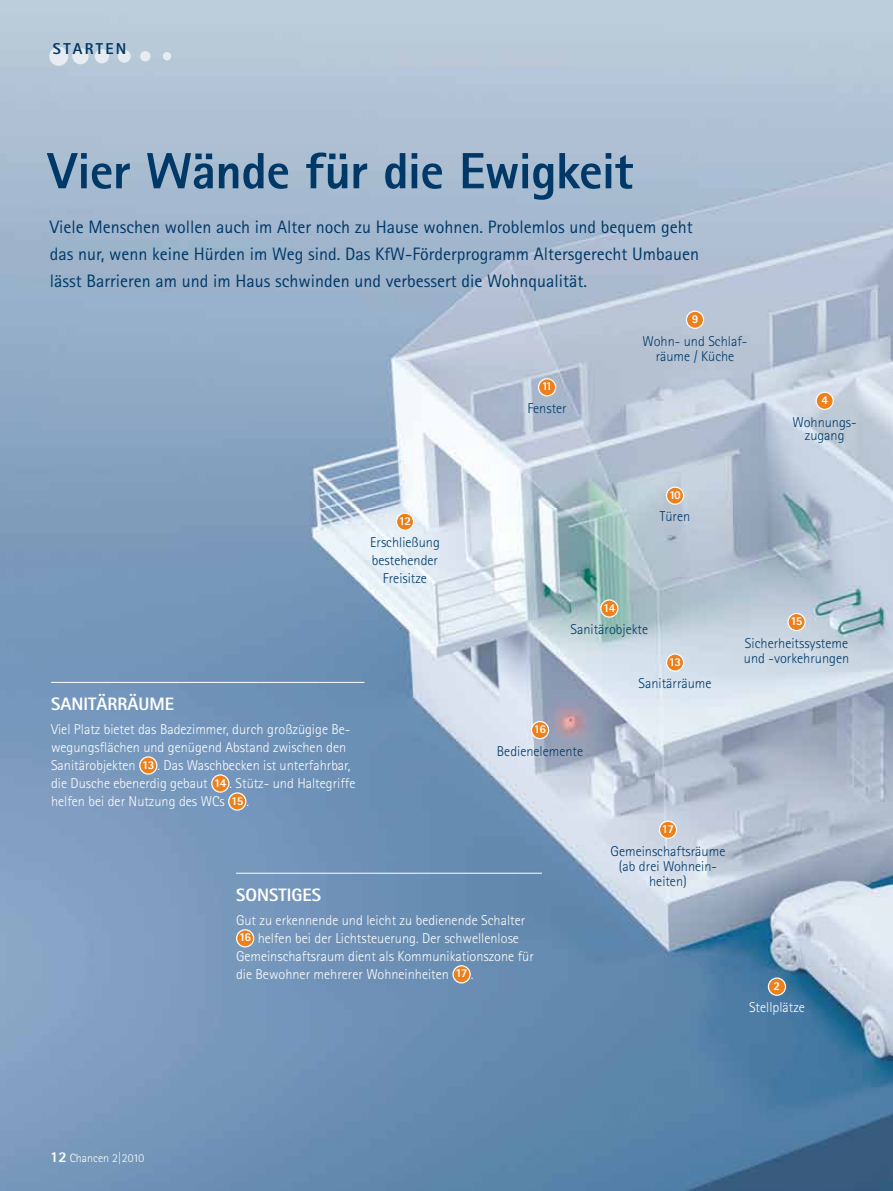
<style>
.page{position:relative;width:893px;height:1191px;background:#fff}
.page>*{position:absolute;margin:0;border:0;box-sizing:border-box;transform-origin:0 0}
.t1{font:800 51px "Rotis Sans Serif Std";letter-spacing:-.015em;color:#003867}
.t2{font:18px/27px "Rotis Sans Serif Std";color:#003867}
.t3{font:800 18px "Rotis Sans Serif Std";color:#fff}
.t4{font:800 15.75px "Rotis Sans Serif Std";color:#003867}
.t5{font:300 14.25px/18px "Rotis Sans Serif Std";color:#fff}
.t6{font:300 14.25px/15px "Rotis Sans Serif Std";color:#003867;text-align:center}
.t7{font:800 12px "Rotis Sans Serif Std";letter-spacing:-.1em;color:#fff}
.t8{font:300 12px "Rotis Sans Serif Std";color:#fff}
.s1{font-weight:800;font-size:12px}
.s2{font-weight:800;font-size:15px}
</style>
<div class="page">
<img style="left:0;top:0;width:893px;height:1191px">
<div style="left:163px;top:52px;width:8px;height:8px;background:#e6ecf2;border-radius:50%"></div>
<div style="left:140px;top:51px;width:10px;height:10px;background:#e6ecf2;border-radius:50%"></div>
<div style="left:118px;top:50px;width:13px;height:13px;background:#e6ecf2;border-radius:50%"></div>
<div style="left:95px;top:49px;width:14px;height:14px;background:#e6ecf2;border-radius:50%"></div>
<div style="left:72px;top:48px;width:17px;height:16px;background:#e6ecf2;border-radius:50%"></div>
<div style="left:49px;top:47px;width:19px;height:19px;background:#e6ecf2;border-radius:50%"></div>
<hr style="left:236px;top:873px;width:306px;height:1px;background:#fff">
<div style="left:237px;top:929px;width:17px;height:18px;background:#ee801c;border-radius:50%"></div>
<div style="left:236px;top:929px;width:18px;height:18px;border:1px solid #fff;border-radius:50%"></div>
<div style="left:453px;top:965px;width:17px;height:18px;background:#ee801c;border-radius:50%"></div>
<div style="left:452px;top:965px;width:19px;height:18px;border:1px solid #fff;border-radius:50%"></div>
<hr style="left:51px;top:682px;width:313px;height:1px;background:#fff">
<div style="left:140px;top:757px;width:17px;height:17px;background:#ee801c;border-radius:50%"></div>
<div style="left:139px;top:756px;width:18px;height:18px;border:1px solid #fff;border-radius:50%"></div>
<div style="left:212px;top:775px;width:17px;height:17px;background:#ee801c;border-radius:50%"></div>
<div style="left:211px;top:774px;width:18px;height:18px;border:1px solid #fff;border-radius:50%"></div>
<div style="left:229px;top:793px;width:17px;height:17px;background:#ee801c;border-radius:50%"></div>
<div style="left:228px;top:792px;width:18px;height:18px;border:1px solid #fff;border-radius:50%"></div>
<div style="left:686px;top:311px;width:17px;height:17px;background:#ee801c;border-radius:50%"></div>
<div style="left:686px;top:310px;width:18px;height:19px;border:1px solid #fff;border-radius:50%"></div>
<div style="left:539px;top:379px;width:17px;height:17px;background:#ee801c;border-radius:50%"></div>
<div style="left:538px;top:378px;width:18px;height:18px;border:1px solid #fff;border-radius:50%"></div>
<div style="left:396px;top:513px;width:18px;height:17px;background:#ee801c;border-radius:50%"></div>
<div style="left:396px;top:512px;width:18px;height:19px;border:1px solid #fff;border-radius:50%"></div>
<div style="left:601px;top:600px;width:17px;height:17px;background:#ee801c;border-radius:50%"></div>
<div style="left:600px;top:599px;width:18px;height:18px;border:1px solid #fff;border-radius:50%"></div>
<div style="left:666px;top:654px;width:18px;height:17px;background:#ee801c;border-radius:50%"></div>
<div style="left:666px;top:653px;width:18px;height:18px;border:1px solid #fff;border-radius:50%"></div>
<div style="left:788px;top:613px;width:17px;height:17px;background:#ee801c;border-radius:50%"></div>
<div style="left:787px;top:613px;width:19px;height:18px;border:1px solid #fff;border-radius:50%"></div>
<div style="left:666px;top:487px;width:18px;height:17px;background:#ee801c;border-radius:50%"></div>
<div style="left:666px;top:486px;width:18px;height:19px;border:1px solid #fff;border-radius:50%"></div>
<svg style="left:816px;top:392px;width:17px;height:17px"></svg>
<div style="left:815px;top:391px;width:19px;height:19px;border:1px solid #fff;border-radius:50%"></div>
<div style="left:659px;top:821px;width:17px;height:17px;background:#ee801c;border-radius:50%"></div>
<div style="left:659px;top:820px;width:18px;height:19px;border:1px solid #fff;border-radius:50%"></div>
<div style="left:531px;top:721px;width:18px;height:17px;background:#ee801c;border-radius:50%"></div>
<div style="left:531px;top:721px;width:18px;height:18px;border:1px solid #fff;border-radius:50%"></div>
<div style="left:768px;top:978px;width:17px;height:17px;background:#ee801c;border-radius:50%"></div>
<div style="left:768px;top:977px;width:18px;height:18px;border:1px solid #fff;border-radius:50%"></div>
<p class="t4" style="left:53px;top:38px;width:75px">s ta rten</p>
<h1 class="t1" style="left:48px;top:138px;width:587px">Vier Wände für die Ewigkeit</h1>
<p class="t2" style="left:50px;top:214px;width:651px">Viele Menschen wollen auch im Alter noch zu Hause wohnen. Problemlos und bequem geht das nur, wenn keine Hürden im Weg sind. Das KfW-Förderprogramm Altersgerecht -U mbauen lässt Barrieren am und im Haus schwinden und verbessert die Wohnqualität.</p>
<p class="t7" style="left:692px;top:311px;width:8px">9</p>
<p class="t7" style="left:399px;top:513px;width:14px">12</p>
<p class="t6" style="left:370px;top:533px;width:71px;line-height:18px">Erschließung bestehender<br>Freisitze</p>
<p class="t3" style="left:51px;top:692px;width:20px">SANIT</p>
<p class="t3" style="left:96px;top:692px;width:55px">ÄRRÄUME</p>
<p class="t5" style="left:51px;top:720px;width:306px">Viel Platz bietet das Badezimmer, durch großzügige Be&shy;wegungsflächen und genügend Abstand zwischen den Sanitärobjekten <span class="s1">13</span> . Das Waschbecken ist unterfahrbar, die Dusche ebenerdig gebaut <span class="s1">14</span> . Stütz- und Haltegriffe helfen bei der N utzung des WCs <span class="s1">15</span> .</p>
<p class="t7" style="left:542px;top:379px;width:12px">11</p>
<p class="t6" style="left:527px;top:401px;width:41px">Fenster</p>
<p class="t6" style="left:643px;top:333px;width:106px">Wohn- und Schlaf&shy;räume / Küche</p>
<p class="t7" style="left:603px;top:600px;width:14px">14</p>
<p class="t7" style="left:669px;top:487px;width:13px">10</p>
<p class="t6" style="left:660px;top:509px;width:32px">Türen</p>
<p class="t7" style="left:821px;top:392px;width:8px">4</p>
<p class="t6" style="left:793px;top:415px;width:66px;line-height:13.5px">Wohnungs&shy;zugang</p>
<p class="t6" style="left:571px;top:622px;width:79px">Sanitärobjekte</p>
<p class="t7" style="left:669px;top:654px;width:14px">13</p>
<p class="t7" style="left:534px;top:721px;width:14px">16</p>
<p class="t6" style="left:497px;top:743px;width:88px">Bedienelemente</p>
<p class="t6" style="left:638px;top:676px;width:75px">Sanitärräume</p>
<p class="t7" style="left:662px;top:821px;width:14px">17</p>
<p class="t7" style="left:790px;top:613px;width:14px">15</p>
<p class="t6" style="left:744px;top:635px;width:107px;text-align:left">Sicherheitssysteme und -vorkehrungen</p>
<p class="t8" style="left:50px;top:1151px;width:95px"><span class="s2">12</span> Chancen 2|2010</p>
<p class="t3" style="left:236px;top:883px;width:52px">SON STIGE</p>
<p class="t3" style="left:312px;top:883px;width:11px">S</p>
<p class="t5" style="left:236px;top:911px;width:299px">Gut zu erkennende und leicht zu bedienende Schalter <span class="s1">16</span> helfen bei der Lichtsteuerung. Der schwellenlose Gemeinschaftsraum dient als Kommunikationszone für die Bewohner mehrerer Wohneinheiten <span class="s1">17</span> .</p>
<p class="t6" style="left:611px;top:843px;width:116px">Gemeinschaftsräume (ab drei Wohnein&shy;heiten)</p>
<p class="t7" style="left:774px;top:978px;width:8px">2</p>
<p class="t5" style="left:749px;top:998px;width:57px">Stellplätze</p>
</div>
